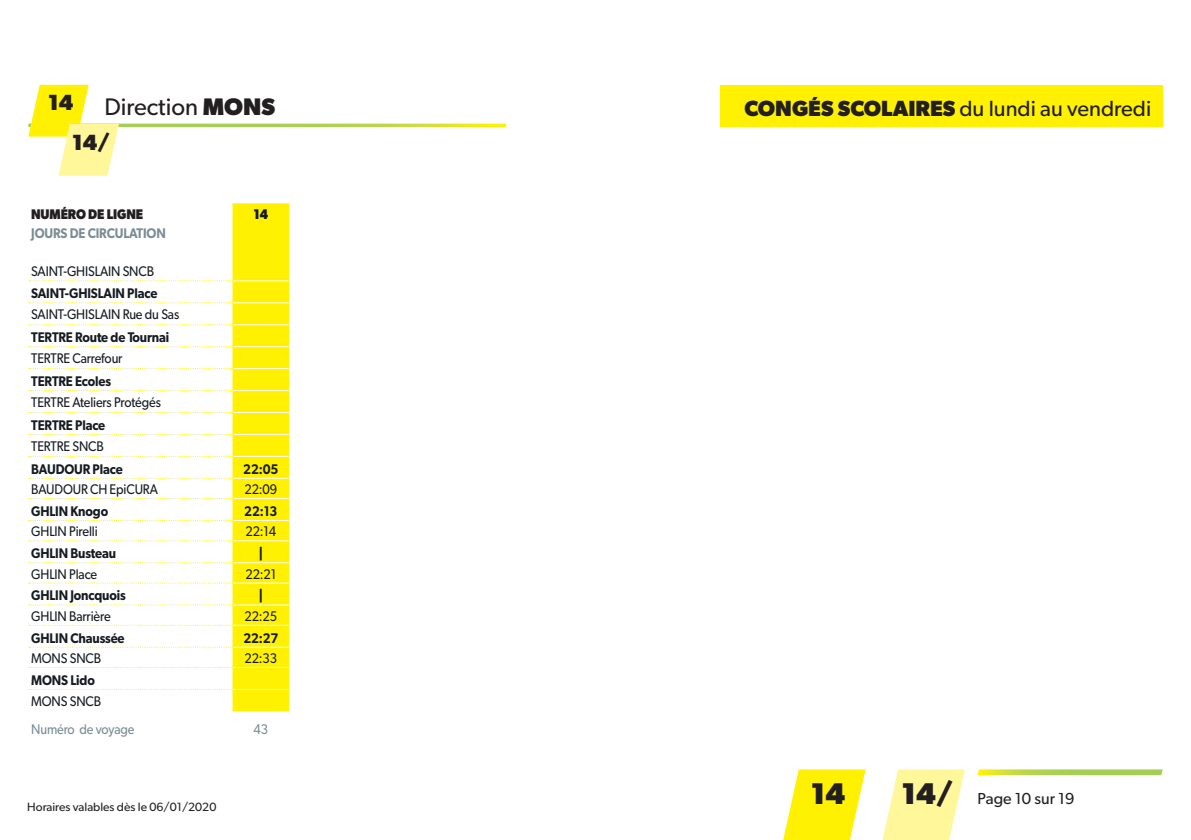
<style>
.page{position:relative;width:1191px;height:840px;background:#fff}
.page>*{position:absolute;margin:0;border:0;box-sizing:border-box;transform-origin:0 0}
.t1{font:700 30px "Gibson";color:#231f20}
.t2{font:24px "Gibson";color:#231f20}
.t3{font:22px "Gibson";color:#231f20}
.t4{font:700 22px "Gibson";color:#231f20}
.t5{font:16px "Gibson";color:#231f20}
.Gibson_-_7_-_Regular{font:14px "Gibson";letter-spacing:-.01em;color:#161b21;scale:.9 1}
.Gibson_-_7_-_SemiBol{font:600 14px "Gibson";letter-spacing:-.01em;color:#161b21;scale:.9 1}
.Gibson_-_7_-_Semibol{font:600 14px "Gibson";letter-spacing:-.01em;color:#7b8c95;scale:.9 1}
.Gibson_-_7_-_Regular-2{font:14px "Gibson";letter-spacing:-.01em;color:#7b8c95;scale:.9 1}
.Gibson_-_7_-_Bold{font:700 14px "Gibson";letter-spacing:-.01em;color:#231f20;scale:.9 1}
.Gibson_-_7_-_Bold-2{font:700 14px "Gibson";color:#161b21;scale:.9 1}
.Gibson-_7_-_Regular{font:14px "Gibson";color:#7b8c95;scale:.9 1}
.t6{font:12px "Gibson";color:#231f20}
.s1{font-weight:700}
</style>
<div class="page">
<div style="left:720px;top:85px;width:442px;height:42px;background:#fff101"></div>
<svg style="left:978px;top:769px;width:184px;height:5px"></svg>
<svg style="left:882px;top:769px;width:83px;height:70px"></svg>
<svg style="left:783px;top:769px;width:82px;height:70px"></svg>
<svg style="left:119px;top:123px;width:387px;height:4px;background:#c4dc63"></svg>
<svg style="left:28px;top:85px;width:91px;height:91px"></svg>
<svg style="left:29px;top:203px;width:260px;height:508px"></svg>
<h3 class="t4" style="left:48px;top:90px;width:27px">14</h3>
<h2 class="t2" style="left:104px;top:93px;width:172px">Direction <span class="s1">MONS</span></h2>
<h3 class="t4" style="left:72px;top:129px;width:40px">14/</h3>
<p class="Gibson_-_7_-_Bold" style="left:31px;top:206px;width:126px">NUMÉRO DE LIGNE</p>
<p class="Gibson_-_7_-_Bold-2" style="left:254px;top:206px;width:18px">14</p>
<p class="Gibson_-_7_-_Semibol" style="left:31px;top:224px;width:151px">JOURS DE CIRCULATION</p>
<p class="Gibson_-_7_-_Regular" style="left:31px;top:262px;width:138px">SAINT-GHISLAIN SNCB</p>
<p class="Gibson_-_7_-_SemiBol" style="left:31px;top:285px;width:142px">SAINT-GHISLAIN Place</p>
<p class="Gibson_-_7_-_Regular" style="left:31px;top:306px;width:166px">SAINT-GHISLAIN Rue du Sas</p>
<p class="Gibson_-_7_-_SemiBol" style="left:31px;top:329px;width:155px">TERTRE Route de Tournai</p>
<p class="Gibson_-_7_-_Regular" style="left:31px;top:350px;width:103px">TERTRE Carrefour</p>
<p class="Gibson_-_7_-_SemiBol" style="left:31px;top:372px;width:90px">TERTRE Ecoles</p>
<p class="Gibson_-_7_-_Regular" style="left:31px;top:393px;width:146px">TERTRE Ateliers Protégés</p>
<p class="Gibson_-_7_-_SemiBol" style="left:31px;top:416px;width:84px">TERTRE Place</p>
<p class="Gibson_-_7_-_Regular" style="left:31px;top:437px;width:82px">TERTRE SNCB</p>
<p class="Gibson_-_7_-_SemiBol" style="left:31px;top:460px;width:103px">BAUDOUR Place</p>
<p class="Gibson_-_7_-_SemiBol" style="left:243px;top:460px;width:41px">22:05</p>
<p class="Gibson_-_7_-_Regular" style="left:31px;top:480px;width:142px">BAUDOUR CH EpiCURA</p>
<p class="Gibson_-_7_-_Regular" style="left:244px;top:480px;width:38px">22:09</p>
<p class="Gibson_-_7_-_SemiBol" style="left:31px;top:502px;width:87px">GHLIN Knogo</p>
<p class="Gibson_-_7_-_SemiBol" style="left:244px;top:502px;width:38px">22:13</p>
<p class="Gibson_-_7_-_Regular" style="left:31px;top:522px;width:75px">GHLIN Pirelli</p>
<p class="Gibson_-_7_-_Regular" style="left:245px;top:522px;width:36px">22:14</p>
<p class="Gibson_-_7_-_SemiBol" style="left:31px;top:544px;width:96px">GHLIN Busteau</p>
<p class="Gibson_-_7_-_Bold-2" style="left:258px;top:544px;width:7px">|</p>
<p class="Gibson_-_7_-_Regular" style="left:31px;top:565px;width:75px">GHLIN Place</p>
<p class="Gibson_-_7_-_Regular" style="left:245px;top:565px;width:36px">22:21</p>
<p class="Gibson_-_7_-_SemiBol" style="left:31px;top:587px;width:107px">GHLIN Joncquois</p>
<p class="Gibson_-_7_-_Bold-2" style="left:258px;top:587px;width:7px">|</p>
<p class="Gibson_-_7_-_Regular" style="left:31px;top:607px;width:90px">GHLIN Barrière</p>
<p class="Gibson_-_7_-_Regular" style="left:244px;top:607px;width:38px">22:25</p>
<p class="Gibson_-_7_-_SemiBol" style="left:31px;top:629px;width:105px">GHLIN Chaussée</p>
<p class="Gibson_-_7_-_SemiBol" style="left:243px;top:629px;width:40px">22:27</p>
<p class="Gibson_-_7_-_Regular" style="left:31px;top:649px;width:79px">MONS SNCB</p>
<p class="Gibson_-_7_-_Regular" style="left:244px;top:649px;width:38px">22:33</p>
<p class="Gibson_-_7_-_SemiBol" style="left:31px;top:671px;width:72px">MONS Lido</p>
<p class="Gibson_-_7_-_Regular" style="left:31px;top:692px;width:79px">MONS SNCB</p>
<p class="Gibson_-_7_-_Regular-2" style="left:31px;top:720px;width:116px">Numéro de voyage</p>
<p class="Gibson-_7_-_Regular" style="left:253px;top:720px;width:18px">43</p>
<p class="t6" style="left:27px;top:799px;width:191px">Horaires valables dès le 06/01/2020</p>
<h3 class="t3" style="left:744px;top:95px;width:408px"><span class="s1">CONGÉS SCOLAIRES</span> du lundi au vendredi</h3>
<h1 class="t1" style="left:810px;top:775px;width:36px">14</h1>
<h1 class="t1" style="left:901px;top:775px;width:53px">14/</h1>
<p class="t5" style="left:977px;top:788px;width:98px">Page 10 sur 19</p>
</div>
